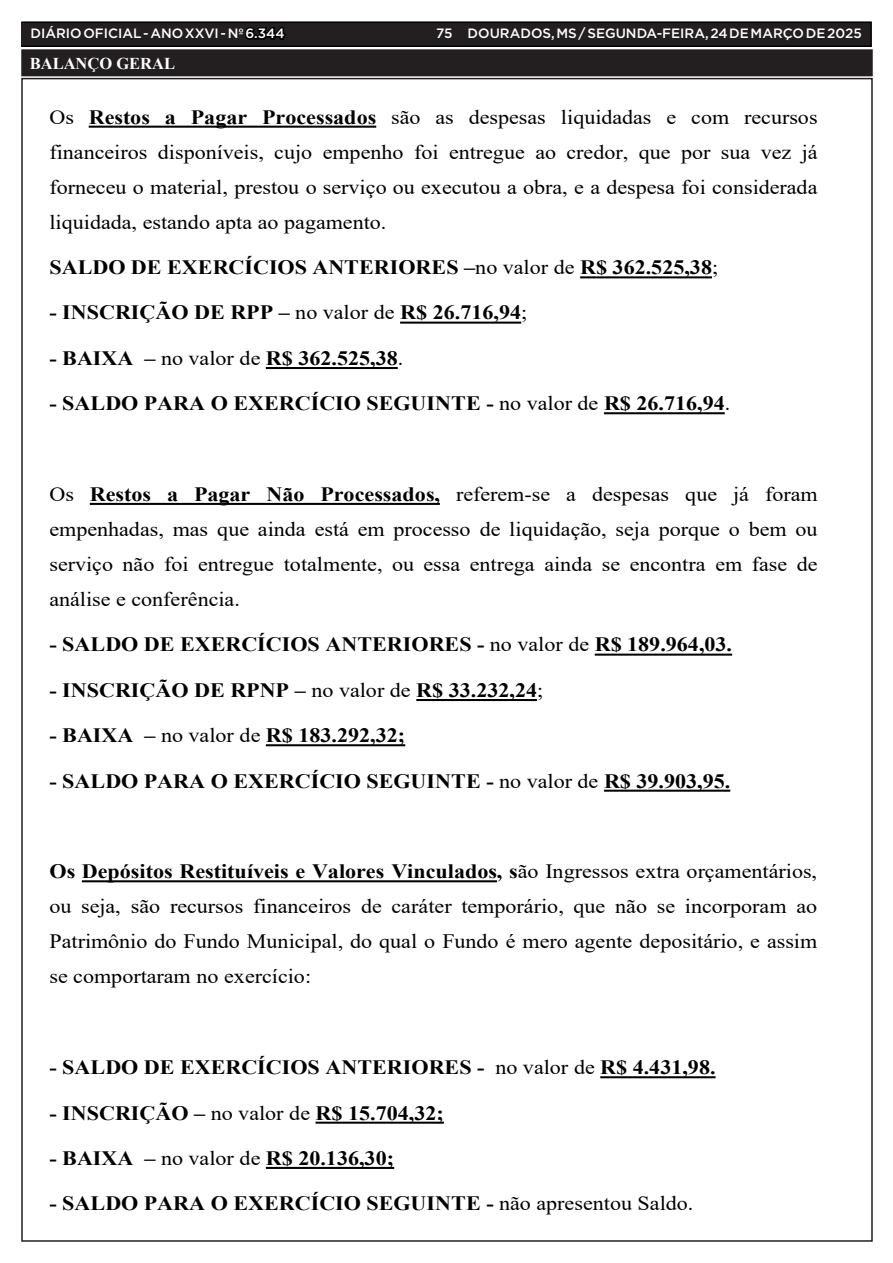
<style>
.page{position:relative;width:893px;height:1263px;background:#fff}
.page>*{position:absolute;margin:0;border:0;box-sizing:border-box;transform-origin:0 0}
.t1{font:20.4px/35.1px "Times New Roman";color:#000;text-align:justify;scale:1.08 1}
.t2{font:700 20.4px "Times New Roman";color:#000;scale:1.08 1}
.TEXTO{font:700 16.5px "Times New Roman";color:#fff}
.t3{font:500 13.5px "Gotham";color:#fff}
.s1{color:#000}
.s2{font-weight:700}
.s3{font-weight:400}
</style>
<div class="page">
<div style="left:21px;top:22px;width:850px;height:24px;background:#231f20"></div>
<div style="left:21px;top:21px;width:851px;height:26px;border:2px solid #000"></div>
<div style="left:23px;top:51px;width:848px;height:23px;background:#231f20"></div>
<div style="left:21px;top:49px;width:852px;height:27px;border:4px solid #231f20"></div>
<hr style="left:89px;top:126px;width:287px;height:2px;background:#000">
<hr style="left:580px;top:276px;width:132px;height:2px;background:#000">
<hr style="left:400px;top:322px;width:121px;height:2px;background:#000">
<hr style="left:266px;top:367px;width:132px;height:2px;background:#000">
<hr style="left:604px;top:412px;width:121px;height:2px;background:#000">
<hr style="left:90px;top:503px;width:350px;height:2px;background:#000">
<hr style="left:595px;top:653px;width:137px;height:3px;background:#000">
<hr style="left:416px;top:699px;width:121px;height:2px;background:#000">
<hr style="left:266px;top:744px;width:139px;height:2px;background:#000">
<hr style="left:604px;top:790px;width:126px;height:2px;background:#000">
<hr style="left:82px;top:880px;width:415px;height:2px;background:#000">
<hr style="left:600px;top:1076px;width:116px;height:2px;background:#000">
<hr style="left:316px;top:1121px;width:128px;height:3px;background:#000">
<hr style="left:266px;top:1167px;width:128px;height:2px;background:#000">
<p class="t3" style="left:31px;top:25px;width:256px">DIÁRIO OFICIAL - ANO XXVI - Nº <span class="s1">6.344</span></p>
<p class="t3" style="left:436px;top:25px;width:427px">75 DOURADOS, MS / SEGUNDA-FEIRA, 24 DE MARÇO DE 2025</p>
<p class="TEXTO" style="left:30px;top:52px;width:147px">BALANÇO GERAL</p>
<p class="t1" style="left:49px;top:98px;width:713px">Os <span class="s2">Restos a Pagar Processados</span> são as despesas liquidadas e com recursos financeiros disponíveis, cujo empenho foi entregue ao credor, que por sua vez já forneceu o material, prestou o serviço ou executou a obra, e a despesa foi considerada liquidada, estando apta ao pagamento.</p>
<p class="t2" style="left:49px;top:253px;width:621px">SALDO DE EXERCÍCIOS ANTERIORES –<span class="s3">no valor de</span> R$ 362.525,38<span class="s3">;</span></p>
<p class="t2" style="left:49px;top:298px;width:444px">- INSCRIÇÃO DE RPP – <span class="s3">no valor de</span> R$ 26.716,94<span class="s3">;</span></p>
<p class="t2" style="left:49px;top:343px;width:329px">- BAIXA – <span class="s3">no valor de</span> R$ 362.525,38<span class="s3">.</span></p>
<p class="t2" style="left:49px;top:389px;width:632px">- SALDO PARA O EXERCÍCIO SEGUINTE - <span class="s3">no valor de</span> R$ 26.716,94<span class="s3">.</span></p>
<p class="t1" style="left:49px;top:476px;width:713px">Os <span class="s2">Restos a Pagar Não Processados,</span> referem-se a despesas que já foram empenhadas, mas que ainda está em processo de liquidação, seja porque o bem ou serviço não foi entregue totalmente, ou essa entrega ainda se encontra em fase de análise e conferência.</p>
<p class="t2" style="left:49px;top:630px;width:634px">- SALDO DE EXERCÍCIOS ANTERIORES - <span class="s3">no valor de</span> R$ 189.964,03.</p>
<p class="t2" style="left:49px;top:675px;width:459px">- INSCRIÇÃO DE RPNP – <span class="s3">no valor de</span> R$ 33.232,24<span class="s3">;</span></p>
<p class="t2" style="left:49px;top:720px;width:331px">- BAIXA – <span class="s3">no valor de</span> R$ 183.292,32;</p>
<p class="t2" style="left:49px;top:766px;width:632px">- SALDO PARA O EXERCÍCIO SEGUINTE - <span class="s3">no valor de</span> R$ 39.903,95.</p>
<p class="t1" style="left:49px;top:853px;width:712px"><span class="s2">Os Depósitos Restituíveis e Valores Vinculados, s</span>ão Ingressos extra orçamentários, ou seja, são recursos financeiros de caráter temporário, que não se incorporam ao Patrimônio do Fundo Municipal, do qual o Fundo é mero agente depositário, e assim se comportaram no exercício:</p>
<p class="t2" style="left:49px;top:1052px;width:618px">- SALDO DE EXERCÍCIOS ANTERIORES - <span class="s3">no valor de</span> R$ 4.431,98.</p>
<p class="t2" style="left:49px;top:1098px;width:367px">- INSCRIÇÃO – <span class="s3">no valor de</span> R$ 15.704,32;</p>
<p class="t2" style="left:49px;top:1143px;width:321px">- BAIXA – <span class="s3">no valor de</span> R$ 20.136,30;</p>
<p class="t2" style="left:49px;top:1188px;width:598px">- SALDO PARA O EXERCÍCIO SEGUINTE - <span class="s3">não apresentou Saldo.</span></p>
</div>
